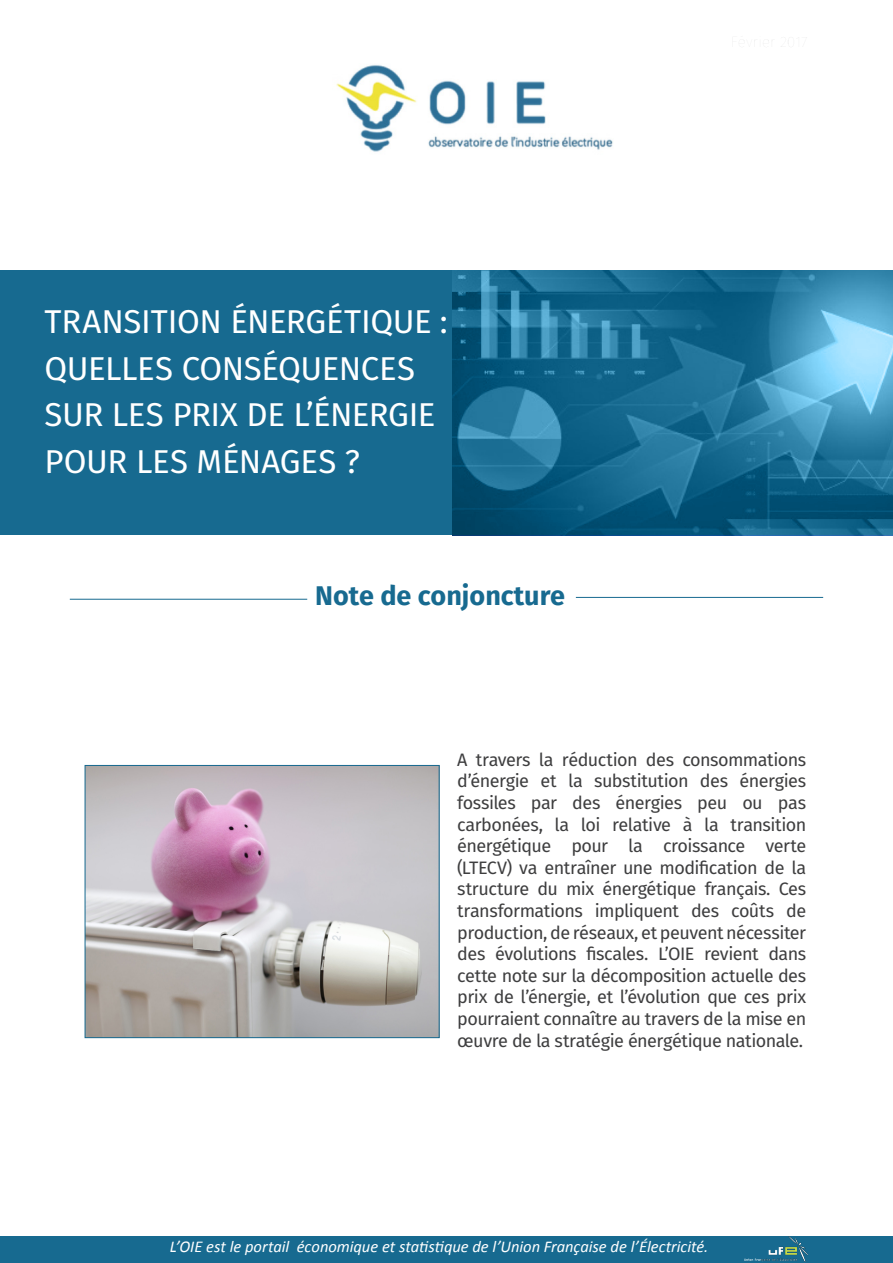
<style>
.page{position:relative;width:893px;height:1263px;background:#fff}
.page>*{position:absolute;margin:0;border:0;box-sizing:border-box;transform-origin:0 0}
.t1{font:33px/46.5px "Fira Sans";letter-spacing:-.01em;color:#fff}
.t2{font:700 27px "Fira Sans";color:#176a90}
.Fotolia_B{font:18px/21.6px "Fira Sans";letter-spacing:-.03em;color:#3e3e3f;text-align:justify}
.Fotolia_B-2{font:italic 16.5px "Calibri";color:#fff}
</style>
<div class="page">
<div style="left:0;top:270px;width:893px;height:265px;background:#176a90"></div>
<div style="left:0;top:1236px;width:893px;height:27px;background:#176a90"></div>
<img style="left:452px;top:270px;width:441px;height:265px">
<img style="left:87px;top:767px;width:350px;height:269px">
<div style="left:85px;top:765px;width:354px;height:273px;border:1px solid #176a90"></div>
<hr style="left:70px;top:599px;width:237px;height:1px;background:#176a90">
<hr style="left:576px;top:597px;width:247px;height:1px;background:#176a90">
<img style="left:744px;top:1236px;width:63px;height:25px">
<img style="left:336px;top:65px;width:277px;height:87px">
<p class="t1" style="left:45px;top:298px;width:405px">TRANSITION ÉNERGÉTIQUE :<br>QUELLES CONSÉQUENCES<br>SUR LES PRIX DE L’ÉNERGIE<br>POUR LES MÉNAGES ?</p>
<p class="t2" style="left:315px;top:573px;width:251px">Note de conjoncture</p>
<p class="Fotolia_B" style="left:457px;top:748px;width:350px">A travers la réduction des consommations d’énergie et la substitution des énergies fossiles par des énergies peu ou pas carbonées, la loi relative à la transition énergétique pour la croissance verte (LTECV) va entraîner une modification de la structure du mix énergétique français. Ces transformations impliquent des coûts de production, de réseaux, et peuvent nécessiter des évolutions fiscales. L’OIE revient dans cette note sur la décomposition actuelle des prix de l’énergie, et l’évolution que ces prix pourraient connaître au travers de la mise en œuvre de la stratégie énergétique nationale.</p>
<p class="Fotolia_B-2" style="left:170px;top:1235px;width:540px">L’OIE est le portail économique et statistique de l’Union Française de l’Électricité.</p>
</div>
